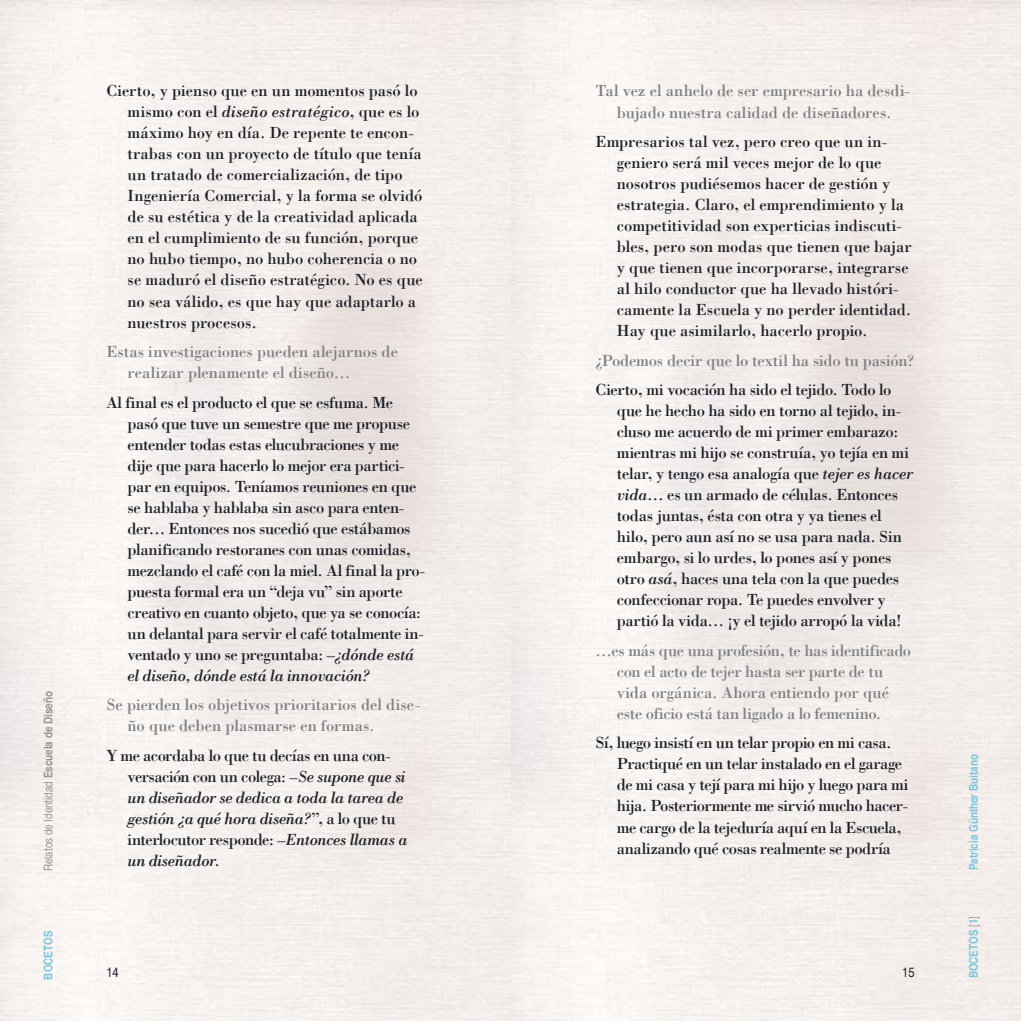
<style>
.page{position:relative;width:1021px;height:1021px;background:#fff}
.page>*{position:absolute;margin:0;border:0;box-sizing:border-box;transform-origin:0 0}
.t1{font:16.5px/21px "Bodoni";letter-spacing:-.015em;color:#1d1f29}
.t2{font:16.5px/21px "Bodoni";letter-spacing:-.005em;color:#7f8082}
.t3{font:italic 16.5px/21px "Bodoni";letter-spacing:-.025em;color:#1d1f29}
.t4{font:condensed 13.5px "Helvetica";color:#1d1f29}
.t5{font:700 condensed 12px "Helvetica";color:#7cc7de}
.t6{font:condensed 12px "Helvetica";color:#979798}
.s1{font-weight:700}
.s2{font-style:italic}
.s3{font-style:normal}
.s4{font-weight:400;color:#979798}
</style>
<div class="page">
<p class="t6" style="left:41px;top:871px;width:181px;rotate:-90deg">Relatos de Identidad <span class="s1">Escuela de Diseño</span></p>
<p class="t5" style="left:41px;top:979px;width:50px;rotate:-90deg">BOCETOS</p>
<p class="t1" style="left:128px;top:80px;width:297px;text-indent:-21px">Cierto, y pienso que en un momentos pasó lo mismo con el <span class="s2">diseño estratégico</span>, que es lo máximo hoy en día. De repente te encon&shy;trabas con un proyecto de título que tenía un tratado de comercialización, de tipo Ingeniería Comercial, y la forma se olvidó de su estética y de la creatividad aplicada en el cumplimiento de su función, porque no hubo tiempo, no hubo coherencia o no se maduró el diseño estratégico. No es que no sea válido, es que hay que adaptarlo a nuestros procesos.</p>
<p class="t2" style="left:128px;top:341px;width:272px;text-indent:-21px">Estas investigaciones pueden alejarnos de realizar plenamente el diseño…</p>
<p class="t1" style="left:128px;top:391px;width:299px;text-indent:-21px">Al final es el producto el que se esfuma. Me pasó que tuve un semestre que me propuse entender todas estas elucubraciones y me dije que para hacerlo lo mejor era partici&shy;par en equipos. Teníamos reuniones en que se hablaba y hablaba sin asco para enten&shy;der… Entonces nos sucedió que estábamos planificando restoranes con unas comidas, mezclando el café con la miel. Al final la pro&shy;puesta formal era un “deja vu” sin aporte creativo en cuanto objeto, que ya se conocía: un delantal para servir el café totalmente in&shy;ventado y uno se preguntaba: –<span class="s2">¿dónde está el diseño, dónde está la innovación?</span></p>
<p class="t2" style="left:128px;top:694px;width:294px;text-indent:-21px">Se pierden los objetivos prioritarios del dise&shy;ño que deben plasmarse en formas.</p>
<p class="t3" style="left:128px;top:744px;width:281px;text-indent:-21px"><span class="s3">Y me acordaba lo que tu decías en una con&shy;versación con un colega: –</span>Se supone que si un diseñador se dedica a toda la tarea de gestión ¿a qué hora diseña?<span class="s3">”, a lo que tu interlocutor responde: –</span>Entonces llamas a un diseñador<span class="s3">.</span></p>
<p class="t2" style="left:595px;top:80px;width:316px;text-align:center">Tal vez el anhelo de ser empresario ha desdi&shy;bujado nuestra calidad de diseñadores.</p>
<p class="t1" style="left:617px;top:131px;width:296px;text-indent:-21px">Empresarios tal vez, pero creo que un in&shy;geniero será mil veces mejor de lo que nosotros pudiésemos hacer de gestión y estrategia. Claro, el emprendimiento y la competitividad son experticias indiscuti&shy;bles, pero son modas que tienen que bajar y que tienen que incorporarse, integrarse al hilo conductor que ha llevado históri&shy;camente la Escuela y no perder identidad.<br>Hay que asimilarlo, hacerlo propio.</p>
<p class="t2" style="left:595px;top:349px;width:320px">¿Podemos decir que lo textil ha sido tu pasión?</p>
<p class="t1" style="left:616px;top:379px;width:298px;text-indent:-21px">Cierto, mi vocación ha sido el tejido. Todo lo que he hecho ha sido en torno al tejido, in&shy;cluso me acuerdo de mi primer embarazo: mientras mi hijo se construía, yo tejía en mi telar, y tengo esa analogía que <span class="s2">tejer es hacer vida</span>… es un armado de células. Entonces todas juntas, ésta con otra y ya tienes el hilo, pero aun así no se usa para nada. Sin embargo, si lo urdes, lo pones así y pones otro <span class="s2">asá</span>, haces una tela con la que puedes confeccionar ropa. Te puedes envolver y partió la vida… ¡y el tejido arropó la vida!</p>
<p class="t2" style="left:595px;top:639px;width:317px;text-align:center">…es más que una profesión, te has identificado con el acto de tejer hasta ser parte de tu<br>vida orgánica. Ahora entiendo por qué<br>este oficio está tan ligado a lo femenino.</p>
<p class="t1" style="left:616px;top:732px;width:293px;text-indent:-21px">Sí, luego insistí en un telar propio en mi casa.<br>Practiqué en un telar instalado en el garage de mi casa y tejí para mi hijo y luego para mi hija. Posteriormente me sirvió mucho hacer&shy;me cargo de la tejeduría aquí en la Escuela, analizando qué cosas realmente se podría</p>
<p class="t4" style="left:106px;top:963px;width:14px">14</p>
<p class="t4" style="left:902px;top:964px;width:14px">15</p>
<p class="t5" style="left:966px;top:870px;width:117px;rotate:-90deg">Patricia Günther Buitano</p>
<p class="t5" style="left:966px;top:978px;width:64px;rotate:-90deg">BOCETOS <span class="s4">[</span>1<span class="s4">]</span></p>
</div>
